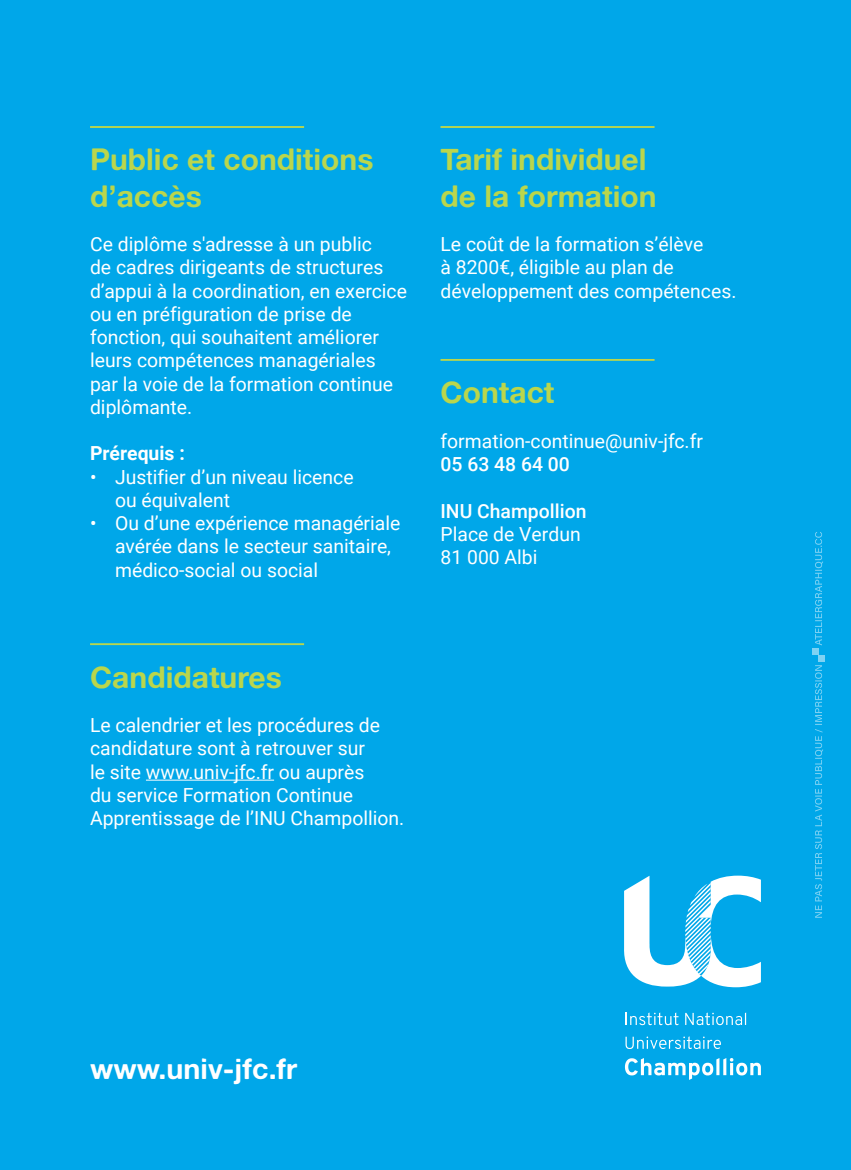
<style>
.page{position:relative;width:851px;height:1170px;background:#fff}
.page>*{position:absolute;margin:0;border:0;box-sizing:border-box;transform-origin:0 0}
.TITRE_H1{font:30px/36px "Alte Haas Grotesk Bold";color:#bad64c}
.t1{font:28.75px "Alte Haas Grotesk Bold";color:#fff}
.COURANT{font:19.5px/23.2px "Roboto";color:#fff}
.COURANT-2{font:500 19.5px "Roboto";color:#fff}
.COURANT-3{font:700 19.5px "Roboto";color:#fff}
</style>
<div class="page">
<div style="left:0;top:0;width:850px;height:1169px;background:#00a7e9"></div>
<svg style="left:624px;top:875px;width:136px;height:112px"></svg>
<svg style="left:624px;top:1058px;width:136px;height:21px"></svg>
<svg style="left:625px;top:1012px;width:53px;height:13px"></svg>
<svg style="left:685px;top:1012px;width:61px;height:13px"></svg>
<svg style="left:625px;top:1036px;width:95px;height:12px"></svg>
<hr style="left:90px;top:126px;width:214px;height:2px;background:#bad64c">
<hr style="left:90px;top:643px;width:214px;height:2px;background:#bad64c">
<hr style="left:146px;top:779px;width:128px;height:1px;background:#fff">
<hr style="left:440px;top:126px;width:214px;height:2px;background:#bad64c">
<hr style="left:440px;top:359px;width:214px;height:2px;background:#bad64c">
<svg style="left:815px;top:532px;width:8px;height:385px"></svg>
<div style="left:811px;top:648px;width:7px;height:7px;background:#7fd2f3"></div>
<div style="left:818px;top:655px;width:7px;height:6px;background:#7fd2f3"></div>
<p class="TITRE_H1" style="left:90px;top:141px;width:285px">Public et conditions d’accès</p>
<p class="COURANT" style="left:90px;top:232px;width:318px">Ce diplôme s'adresse à un public<br>de cadres dirigeants de structures d’appui à la coordination, en exercice ou en préfiguration de prise de fonction, qui souhaitent améliorer leurs compétences managériales par la voie de la formation continue diplômante.</p>
<p class="COURANT-3" style="left:90px;top:440px;width:96px">Prérequis :</p>
<p class="COURANT" style="left:115px;top:464px;width:240px;text-indent:-25px">• Justifier d’un niveau licence ou équivalent</p>
<p class="COURANT" style="left:115px;top:511px;width:287px;text-indent:-25px">• Ou d’une expérience managériale avérée dans le secteur sanitaire, médico-social ou social</p>
<p class="TITRE_H1" style="left:440px;top:141px;width:218px">Tarif individuel de la formation</p>
<p class="COURANT" style="left:440px;top:232px;width:297px">Le coût de la formation s’élève<br>à 8200€, éligible au plan de développement des compétences.</p>
<p class="TITRE_H1" style="left:440px;top:374px;width:115px">Contact</p>
<p class="COURANT" style="left:440px;top:428px;width:264px">formation-continue@univ-jfc.fr</p>
<p class="COURANT-2" style="left:440px;top:450px;width:131px">05 63 48 64 00</p>
<p class="COURANT-2" style="left:440px;top:497px;width:147px">INU Champollion</p>
<p class="COURANT" style="left:440px;top:521px;width:142px">Place de Verdun</p>
<p class="COURANT" style="left:440px;top:545px;width:98px">81 000 Albi</p>
<p class="TITRE_H1" style="left:90px;top:658px;width:193px">Candidatures</p>
<p class="COURANT" style="left:90px;top:712px;width:316px">Le calendrier et les procédures de candidature sont à retrouver sur<br>le site www.univ-jfc.fr ou auprès<br>du service Formation Continue Apprentissage de l’INU Champollion.</p>
<p class="t1" style="left:90px;top:1050px;width:209px">www.univ-jfc.fr</p>
</div>
